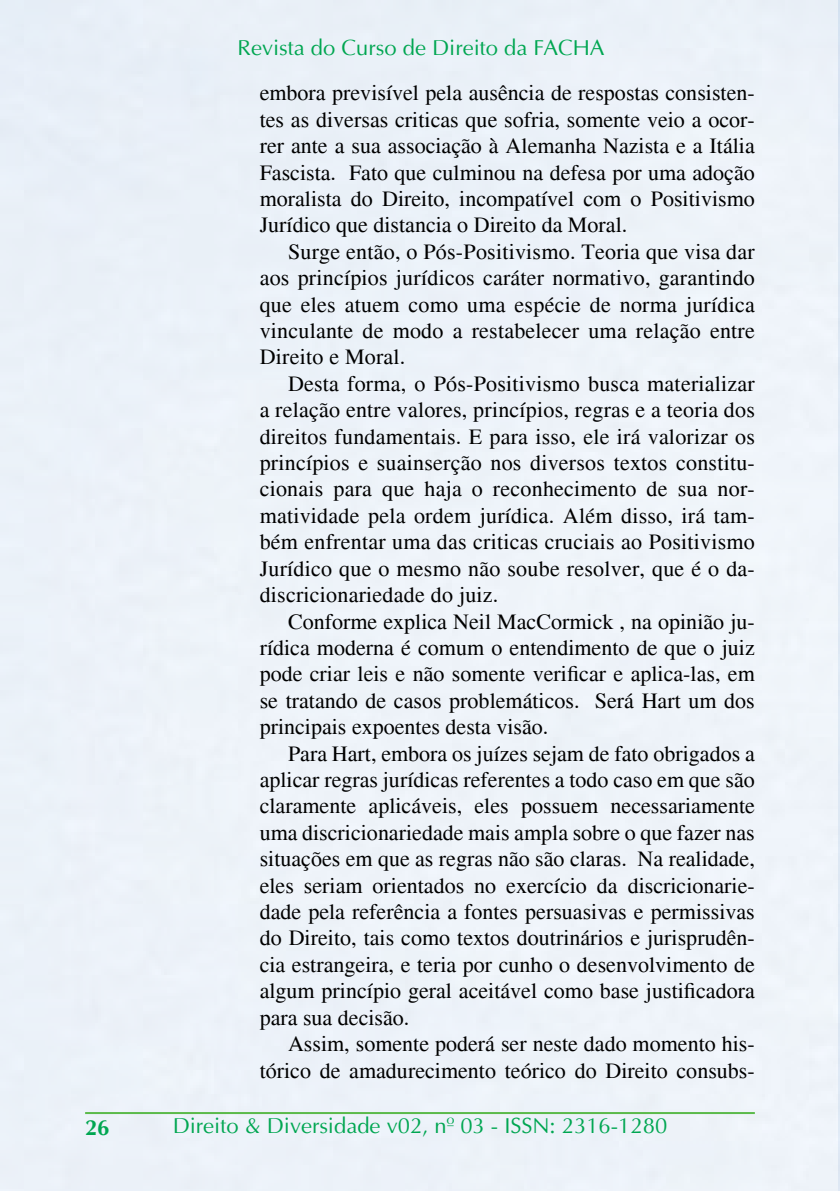
<style>
.page{position:relative;width:840px;height:1191px;background:#fff}
.page>*{position:absolute;margin:0;border:0;box-sizing:border-box;transform-origin:0 0}
.t1{font:22px/26.4px "Times";color:#000;text-align:justify}
.t2{font:22px "Ottawa Plain";color:#00a651}
.t3{font:700 22px "Ottawa";color:#00a651}
</style>
<div class="page">
<div style="left:0;top:0;width:839px;height:1191px;background:#edf2f9"></div>
<hr style="left:85px;top:1112px;width:669px;height:2px;background:#5bba4a">
<p class="t2" style="left:237px;top:35px;width:368px">Revista do Curso de Direito da FACHA</p>
<p class="t1" style="left:259px;top:80px;width:496px">embora previsível pela ausência de respostas consisten&shy;tes as diversas criticas que sofria, somente veio a ocor&shy;rer ante a sua associação à Alemanha Nazista e a Itália Fascista. Fato que culminou na defesa por uma adoção moralista do Direito, incompatível com o Positivismo Jurídico que distancia o Direito da Moral.</p>
<p class="t1" style="left:259px;top:238px;width:496px;text-indent:28px">Surge então, o Pós-Positivismo. Teoria que visa dar aos princípios jurídicos caráter normativo, garantindo que eles atuem como uma espécie de norma jurídica vinculante de modo a restabelecer uma relação entre Direito e Moral.</p>
<p class="t1" style="left:259px;top:370px;width:496px;text-indent:28px">Desta forma, o Pós-Positivismo busca materializar a relação entre valores, princípios, regras e a teoria dos direitos fundamentais. E para isso, ele irá valorizar os princípios e suainserção nos diversos textos constitu&shy;cionais para que haja o reconhecimento de sua nor&shy;matividade pela ordem jurídica. Além disso, irá tam&shy;bém enfrentar uma das criticas cruciais ao Positivismo Jurídico que o mesmo não soube resolver, que é o da&shy;discricionariedade do juiz.</p>
<p class="t1" style="left:259px;top:608px;width:496px;text-indent:28px">Conforme explica Neil MacCormick , na opinião ju&shy;rídica moderna é comum o entendimento de que o juiz pode criar leis e não somente verificar e aplica-las, em se tratando de casos problemáticos. Será Hart um dos principais expoentes desta visão.</p>
<p class="t1" style="left:259px;top:740px;width:496px;text-indent:28px">Para Hart, embora os juízes sejam de fato obrigados a aplicar regras jurídicas referentes a todo caso em que são claramente aplicáveis, eles possuem necessariamente uma discricionariedade mais ampla sobre o que fazer nas situações em que as regras não são claras. Na realidade, eles seriam orientados no exercício da discricionarie&shy;dade pela referência a fontes persuasivas e permissivas do Direito, tais como textos doutrinários e jurisprudên&shy;cia estrangeira, e teria por cunho o desenvolvimento de algum princípio geral aceitável como base justificadora para sua decisão.</p>
<p class="t1" style="left:259px;top:1030px;width:496px;text-align:right">Assim, somente poderá ser neste dado momento his&shy;tórico de amadurecimento teórico do Direito consubs-</p>
<p class="t3" style="left:85px;top:1114px;width:26px">26</p>
<p class="t2" style="left:173px;top:1113px;width:496px">Direito &amp; Diversidade v02, nº 03 - ISSN: 2316-1280</p>
</div>
